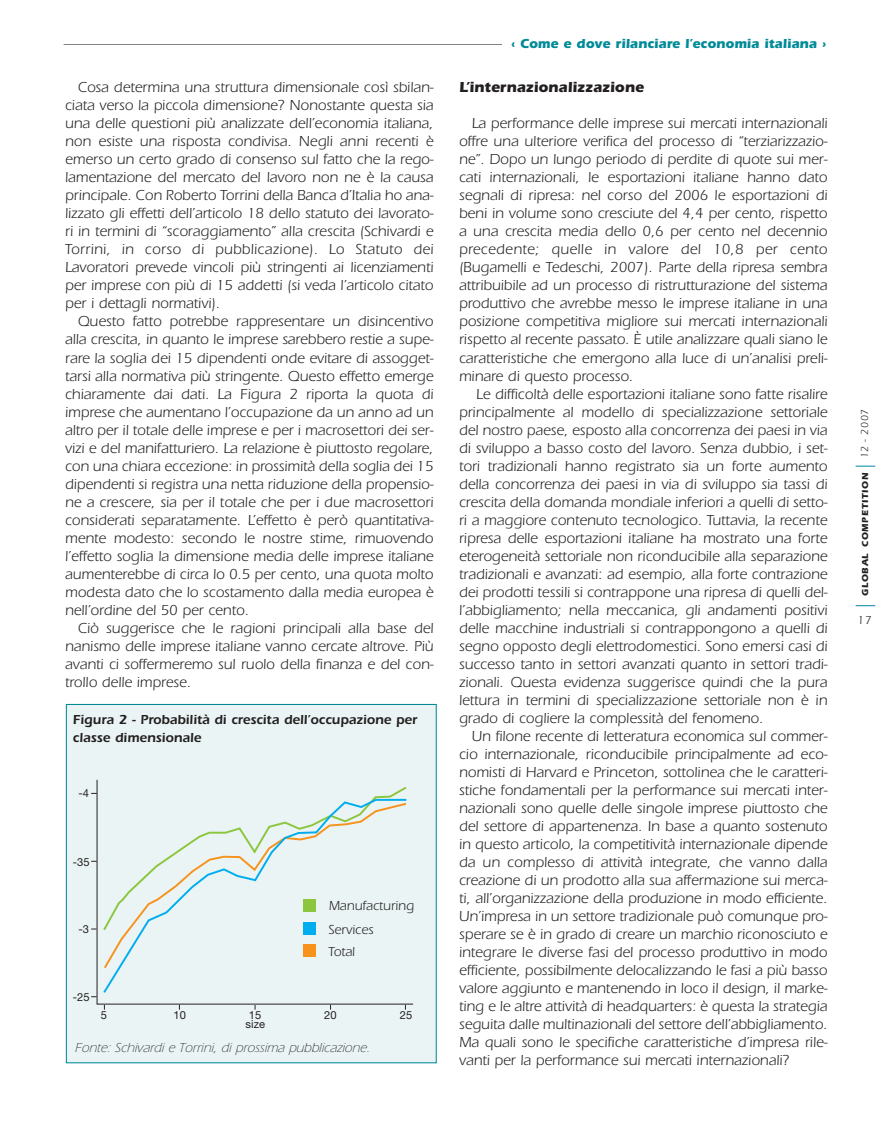
<style>
.page{position:relative;width:893px;height:1127px;background:#fff}
.page>*{position:absolute;margin:0;border:0;box-sizing:border-box;transform-origin:0 0}
.t1{font:15px/18px "Itc Eras";color:#231f20;text-align:justify}
.t2{font:700 15px "Itc Eras";color:#231f20}
.t3{font:600 13.5px/18px "Itc Eras";color:#231f20}
.t4{font:italic 300 13.5px "Itc Eras";color:#231f20}
.t5{font:700 13.5px "Itc Eras";color:#008b98}
.t6{font:13.5px "Itc Eras";color:#231f20}
.t7{font:12px "Itc Eras";color:#231f20}
.t8{font:11.1px "Helvetica Neue";color:#231f20}
.t9{font:10.5px "Itc Eras";letter-spacing:.055em;color:#231f20}
.t10{font:700 9px "Itc Eras";letter-spacing:.09em;color:#231f20}
</style>
<div class="page">
<svg style="left:856px;top:605px;width:19px;height:1px"></svg>
<svg style="left:856px;top:466px;width:19px;height:1px"></svg>
<div style="left:66px;top:704px;width:370px;height:359px;background:#eaf4f4"></div>
<svg style="left:96px;top:780px;width:317px;height:225px"></svg>
<svg style="left:101px;top:785px;width:308px;height:147px"></svg>
<svg style="left:101px;top:798px;width:307px;height:197px"></svg>
<div style="left:66px;top:704px;width:371px;height:359px;border:1px solid #008b98"></div>
<div style="left:304px;top:899px;width:12px;height:13px;background:#8cc63f"></div>
<div style="left:303px;top:944px;width:13px;height:13px;background:#f7931d"></div>
<div style="left:303px;top:922px;width:13px;height:13px;background:#00adef"></div>
<hr style="left:64px;top:44px;width:713px;height:1px;background:#808284">
<div style="left:502px;top:30px;width:326px;height:30px;background:#fff"></div>
<p class="t1" style="left:65px;top:80px;width:370px;text-indent:13px">Cosa determina una struttura dimensionale così sbilan&shy;ciata verso la piccola dimensione? Nonostante questa sia una delle questioni più analizzate dell’economia italiana, non esiste una risposta condivisa. Negli anni recenti è emerso un certo grado di consenso sul fatto che la rego&shy;lamentazione del mercato del lavoro non ne è la causa principale. Con Roberto Torrini della Banca d’Italia ho ana&shy;lizzato gli effetti dell’articolo 18 dello statuto dei lavorato&shy;ri in termini di “scoraggiamento” alla crescita (Schivardi e Torrini, in corso di pubblicazione). Lo Statuto dei Lavoratori prevede vincoli più stringenti ai licenziamenti per imprese con più di 15 addetti (si veda l’articolo citato per i dettagli normativi).</p>
<p class="t1" style="left:65px;top:314px;width:370px;text-indent:13px">Questo fatto potrebbe rappresentare un disincentivo alla crescita, in quanto le imprese sarebbero restie a supe&shy;rare la soglia dei 15 dipendenti onde evitare di assogget&shy;tarsi alla normativa più stringente. Questo effetto emerge chiaramente dai dati. La Figura 2 riporta la quota di imprese che aumentano l’occupazione da un anno ad un altro per il totale delle imprese e per i macrosettori dei ser&shy;vizi e del manifatturiero. La relazione è piuttosto regolare, con una chiara eccezione: in prossimità della soglia dei 15 dipendenti si registra una netta riduzione della propensio&shy;ne a crescere, sia per il totale che per i due macrosettori considerati separatamente. L’effetto è però quantitativa&shy;mente modesto: secondo le nostre stime, rimuovendo l’effetto soglia la dimensione media delle imprese italiane aumenterebbe di circa lo 0.5 per cento, una quota molto modesta dato che lo scostamento dalla media europea è nell’ordine del 50 per cento.</p>
<p class="t1" style="left:65px;top:620px;width:370px;text-indent:13px">Ciò suggerisce che le ragioni principali alla base del nanismo delle imprese italiane vanno cercate altrove. Più avanti ci soffermeremo sul ruolo della finanza e del con&shy;trollo delle imprese.</p>
<p class="t3" style="left:73px;top:712px;width:346px">Figura 2 - Probabilità di crescita dell’occupazione per classe dimensionale</p>
<p class="t8" style="left:79px;top:789px;width:12px">-4</p>
<p class="t8" style="left:73px;top:858px;width:18px">-35</p>
<p class="t8" style="left:79px;top:925px;width:12px">-3</p>
<p class="t8" style="left:73px;top:993px;width:18px">-25</p>
<p class="t8" style="left:101px;top:1011px;width:8px">5</p>
<p class="t8" style="left:173px;top:1011px;width:14px">10</p>
<p class="t6" style="left:329px;top:901px;width:87px">Manufacturing</p>
<p class="t6" style="left:328px;top:947px;width:28px">Total</p>
<p class="t6" style="left:328px;top:925px;width:46px">Services</p>
<p class="t8" style="left:249px;top:1011px;width:14px">15</p>
<p class="t8" style="left:324px;top:1011px;width:14px">20</p>
<p class="t8" style="left:400px;top:1011px;width:14px">25</p>
<p class="t8" style="left:246px;top:1020px;width:21px">size</p>
<p class="t4" style="left:75px;top:1043px;width:299px">Fonte: Schivardi e Torrini, di prossima pubblicazione.</p>
<p class="t5" style="left:511px;top:39px;width:317px">‹ Come e dove rilanciare l’economia italiana ›</p>
<p class="t2" style="left:459px;top:82px;width:186px">L’internazionalizzazione</p>
<p class="t1" style="left:459px;top:116px;width:370px;text-indent:13px">La performance delle imprese sui mercati internazionali offre una ulteriore verifica del processo di “terziarizzazio&shy;ne”. Dopo un lungo periodo di perdite di quote sui mer&shy;cati internazionali, le esportazioni italiane hanno dato segnali di ripresa: nel corso del 2006 le esportazioni di beni in volume sono cresciute del 4,4 per cento, rispetto a una crescita media dello 0,6 per cento nel decennio precedente; quelle in valore del 10,8 per cento (Bugamelli e Tedeschi, 2007). Parte della ripresa sembra attribuibile ad un processo di ristrutturazione del sistema produttivo che avrebbe messo le imprese italiane in una posizione competitiva migliore sui mercati internazionali rispetto al recente passato. È utile analizzare quali siano le caratteristiche che emergono alla luce di un’analisi preli&shy;minare di questo processo.</p>
<p class="t1" style="left:459px;top:386px;width:370px;text-indent:17px">Le difficoltà delle esportazioni italiane sono fatte risalire principalmente al modello di specializzazione settoriale del nostro paese, esposto alla concorrenza dei paesi in via di sviluppo a basso costo del lavoro. Senza dubbio, i set&shy;tori tradizionali hanno registrato sia un forte aumento della concorrenza dei paesi in via di sviluppo sia tassi di crescita della domanda mondiale inferiori a quelli di setto&shy;ri a maggiore contenuto tecnologico. Tuttavia, la recente ripresa delle esportazioni italiane ha mostrato una forte eterogeneità settoriale non riconducibile alla separazione tradizionali e avanzati: ad esempio, alla forte contrazione dei prodotti tessili si contrappone una ripresa di quelli del&shy;l’abbigliamento; nella meccanica, gli andamenti positivi delle macchine industriali si contrappongono a quelli di segno opposto degli elettrodomestici. Sono emersi casi di successo tanto in settori avanzati quanto in settori tradi&shy;zionali. Questa evidenza suggerisce quindi che la pura lettura in termini di specializzazione settoriale non è in grado di cogliere la complessità del fenomeno.</p>
<p class="t1" style="left:459px;top:728px;width:370px;text-indent:13px">Un filone recente di letteratura economica sul commer&shy;cio internazionale, riconducibile principalmente ad eco&shy;nomisti di Harvard e Princeton, sottolinea che le caratteri&shy;stiche fondamentali per la performance sui mercati inter&shy;nazionali sono quelle delle singole imprese piuttosto che del settore di appartenenza. In base a quanto sostenuto in questo articolo, la competitività internazionale dipende da un complesso di attività integrate, che vanno dalla creazione di un prodotto alla sua affermazione sui merca&shy;ti, all’organizzazione della produzione in modo efficiente.<br>Un’impresa in un settore tradizionale può comunque pro&shy;sperare se è in grado di creare un marchio riconosciuto e integrare le diverse fasi del processo produttivo in modo efficiente, possibilmente delocalizzando le fasi a più basso valore aggiunto e mantenendo in loco il design, il marke&shy;ting e le altre attività di headquarters: è questa la strategia seguita dalle multinazionali del settore dell’abbigliamento.<br>Ma quali sono le specifiche caratteristiche d’impresa rile&shy;vanti per la performance sui mercati internazionali?</p>
<p class="t9" style="left:861px;top:458px;width:51px;rotate:-90deg">12 - 2007</p>
<p class="t10" style="left:862px;top:596px;width:125px;rotate:-90deg">GLOBAL COMPETITION</p>
<p class="t7" style="left:858px;top:615px;width:16px">17</p>
</div>
